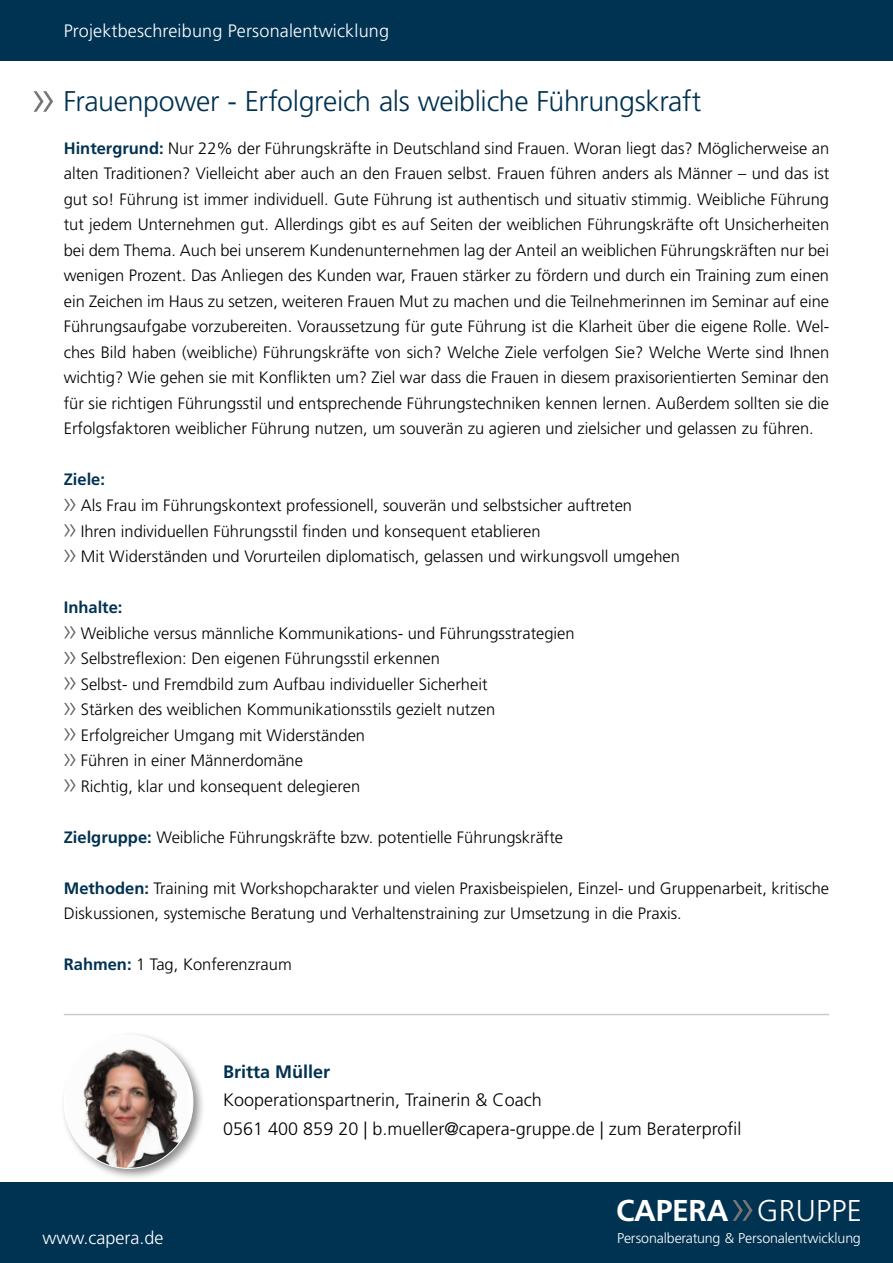
<style>
.page{position:relative;width:893px;height:1263px;background:#fff}
.page>*{position:absolute;margin:0;border:0;box-sizing:border-box;transform-origin:0 0}
.t1{font:700 30.15px "Frutiger LT Std";letter-spacing:-.01em;color:#fff}
.t2{font:300 28.5px "Frutiger LT Std";letter-spacing:-.015em;color:#003251}
.t3{font:300 18px/28.5px "Frutiger LT Std";color:#000}
.t4{font:300 18px "Frutiger LT Std";letter-spacing:.01em;color:#fff}
.t5{font:700 18px "Frutiger LT Std";color:#003251}
.t6{font:300 16.5px/25.5px "Frutiger LT Std";color:#000}
.t7{font:700 16.5px "Frutiger LT Std";color:#003251}
.t8{font:300 14.25px "Frutiger LT Std";letter-spacing:-.01em;color:#fff}
.s1{font-weight:700;color:#003251}
.s2{font-weight:300;font-size:30px}
</style>
<div class="page">
<svg style="left:34px;top:91px;width:19px;height:21px"></svg>
<div style="left:0;top:0;width:893px;height:60px;background:#003251"></div>
<svg style="left:64px;top:499px;width:12px;height:12px"></svg>
<svg style="left:64px;top:524px;width:12px;height:12px"></svg>
<svg style="left:64px;top:550px;width:12px;height:12px"></svg>
<svg style="left:64px;top:626px;width:12px;height:12px"></svg>
<svg style="left:64px;top:652px;width:12px;height:12px"></svg>
<svg style="left:64px;top:677px;width:12px;height:12px"></svg>
<svg style="left:64px;top:703px;width:12px;height:12px"></svg>
<svg style="left:64px;top:728px;width:12px;height:12px"></svg>
<svg style="left:64px;top:754px;width:12px;height:12px"></svg>
<svg style="left:64px;top:779px;width:12px;height:12px"></svg>
<div style="left:0;top:1182px;width:893px;height:81px;background:#003251"></div>
<svg style="left:733px;top:1200px;width:20px;height:21px"></svg>
<div style="left:106px;top:1185px;width:11px;height:11px;border:1px solid #003251;border-radius:50%"></div>
<div style="left:60px;top:1031px;width:146px;height:150px;background:#000;opacity:.45"></div>
<img style="left:66px;top:1035px;width:123px;height:133px">
<hr style="left:64px;top:1014px;width:765px;height:1px;background:#000">
<p class="t4" style="left:64px;top:23px;width:327px">Projektbeschreibung Personalentwicklung</p>
<h2 class="t2" style="left:64px;top:89px;width:639px">Frauenpower - Erfolgreich als weibliche Führungskraft</h2>
<p class="t6" style="left:64px;top:137px;width:767px;text-align:justify"><span class="s1">Hintergrund:</span> Nur 22% der Führungskräfte in Deutschland sind Frauen. Woran liegt das? Möglicherweise an alten Traditionen? Vielleicht aber auch an den Frauen selbst. Frauen führen anders als Männer – und das ist gut so! Führung ist immer individuell. Gute Führung ist authentisch und situativ stimmig. Weibliche Führung tut jedem Unternehmen gut. Allerdings gibt es auf Seiten der weiblichen Führungskräfte oft Unsicherheiten bei dem Thema. Auch bei unserem Kundenunternehmen lag der Anteil an weiblichen Führungskräften nur bei wenigen Prozent. Das Anliegen des Kunden war, Frauen stärker zu fördern und durch ein Training zum einen ein Zeichen im Haus zu setzen, weiteren Frauen Mut zu machen und die Teilnehmerinnen im Seminar auf eine Führungsaufgabe vorzubereiten. Voraussetzung für gute Führung ist die Klarheit über die eigene Rolle. Wel&shy;ches Bild haben (weibliche) Führungskräfte von sich? Welche Ziele verfolgen Sie? Welche Werte sind Ihnen wichtig? Wie gehen sie mit Konflikten um? Ziel war dass die Frauen in diesem praxisorientierten Seminar den für sie richtigen Führungsstil und entsprechende Führungstechniken kennen lernen. Außerdem sollten sie die Erfolgsfaktoren weiblicher Führung nutzen, um souverän zu agieren und zielsicher und gelassen zu führen.</p>
<p class="t7" style="left:64px;top:473px;width:43px">Ziele:</p>
<p class="t6" style="left:81px;top:494px;width:601px">Als Frau im Führungskontext professionell, souverän und selbstsicher auftreten<br>Ihren individuellen Führungsstil finden und konsequent etablieren<br>Mit Widerständen und Vorurteilen diplomatisch, gelassen und wirkungsvoll umgehen</p>
<p class="t7" style="left:64px;top:601px;width:60px">Inhalte:</p>
<p class="t6" style="left:81px;top:621px;width:495px">Weibliche versus männliche Kommunikations- und Führungsstrategien Selbstreflexion: Den eigenen Führungsstil erkennen<br>Selbst- und Fremdbild zum Aufbau individueller Sicherheit<br>Stärken des weiblichen Kommunikationsstils gezielt nutzen Erfolgreicher Umgang mit Widerständen<br>Führen in einer Männerdomäne<br>Richtig, klar und konsequent delegieren</p>
<p class="t6" style="left:64px;top:825px;width:501px"><span class="s1">Zielgruppe:</span> Weibliche Führungskräfte bzw. potentielle Führungskräfte</p>
<p class="t6" style="left:64px;top:876px;width:767px"><span class="s1">Methoden:</span> Training mit Workshopcharakter und vielen Praxisbeispielen, Einzel- und Gruppenarbeit, kritische<br>Diskussionen, systemische Beratung und Verhaltenstraining zur Umsetzung in die Praxis.</p>
<p class="t6" style="left:64px;top:953px;width:229px"><span class="s1">Rahmen:</span> 1 Tag, Konferenzraum</p>
<p class="t4" style="left:43px;top:1230px;width:123px">www.capera.de</p>
<p class="t5" style="left:223px;top:1064px;width:109px">Britta Müller</p>
<p class="t3" style="left:223px;top:1087px;width:520px">Kooperationspartnerin, Trainerin &amp; Coach<br>0561 400 859 20 | b.mueller@capera-gruppe.de | zum Beraterprofil</p>
<h1 class="t1" style="left:616px;top:1198px;width:247px">CAPERA <span class="s2">GRUPPE</span></h1>
<p class="t8" style="left:617px;top:1232px;width:245px">Personalberatung &amp; Personalentwicklung</p>
</div>
